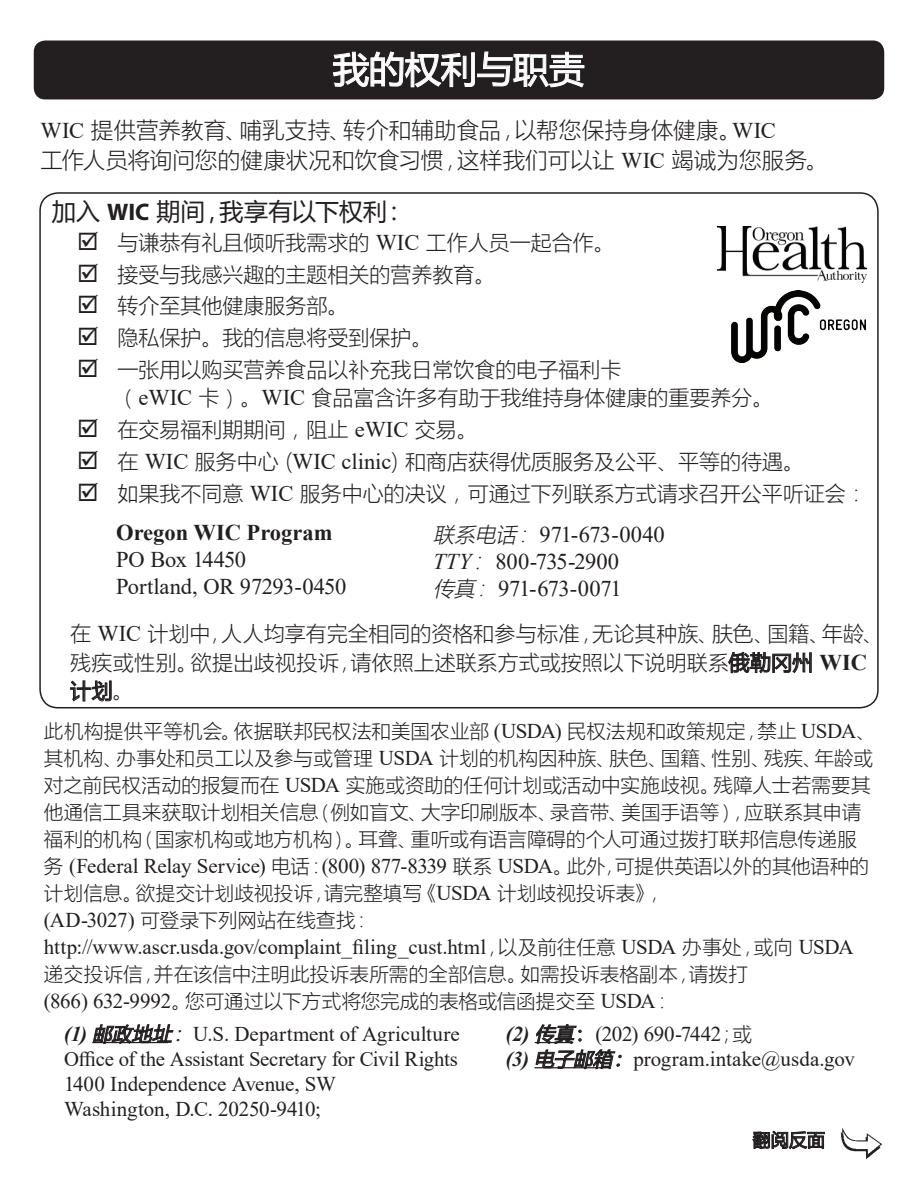
<style>
.page{position:relative;width:918px;height:1188px;background:#fff}
.page>*{position:absolute;margin:0;border:0;box-sizing:border-box;transform-origin:0 0}
.t1{font:36px "Microsoft Ya Hei";color:#fff}
.t2{font:24px "Microsoft Ya Hei";letter-spacing:.005em;color:#231f20}
.t3{font:22.5px/27px "Times New Roman";letter-spacing:-.01em;color:#231f20}
.t4{font:300 22.5px/30px "Microsoft Ya Hei";letter-spacing:.005em;color:#231f20}
.t5{font:700 22.5px "Times New Roman";color:#231f20}
.t6{font:21px/25.2px "Times New Roman";letter-spacing:-.005em;color:#231f20}
.t7{font:300 21px/31.8px "Microsoft Ya Hei";color:#231f20}
.t8{font:300 19.5px/27px "Microsoft Ya Hei";letter-spacing:.01em;color:#231f20}
.t9{font:18px "Microsoft Ya Hei";color:#231f20}
.s1{font-family:"Times New Roman";font-weight:400}
.s2{font-family:"Myriad Pro";font-weight:700}
.s3{font-family:"Times New Roman";font-weight:400;font-size:22.5px}
.s4{font-size:22.5px}
.s5{font-family:"Microsoft Ya Hei UI Light";font-style:italic;font-size:21px}
.s6{font-style:italic}
.s7{font-family:"Microsoft Ya Hei UI Light";font-style:italic}
.s8{font-weight:400}
.s9{font-family:"Times New Roman";font-weight:700;font-size:22.5px}
.s10{font-family:"Times New Roman";font-weight:400;font-size:21px}
.s11{font-family:"Microsoft Ya Hei";font-weight:300;font-size:19.5px}
.s12{font-weight:700;font-style:italic}
.s13{font-family:"Microsoft Ya Hei";font-style:italic;font-size:19.5px}
.s14{font-family:"Microsoft Ya Hei";font-size:19.5px}
</style>
<div class="page">
<div style="left:35px;top:41px;width:848px;height:58px;background:#231f20;border-radius:11px"></div>
<div style="left:34px;top:40px;width:850px;height:59px;border:2px solid #231f20;border-radius:11px"></div>
<svg style="left:333px;top:52px;width:251px;height:35px"></svg>
<svg style="left:753px;top:1131px;width:72px;height:18px"></svg>
<svg style="left:729px;top:652px;width:82px;height:21px"></svg>
<svg style="left:71px;top:681px;width:40px;height:20px"></svg>
<img style="left:731px;top:291px;width:134px;height:72px">
<img style="left:718px;top:227px;width:148px;height:55px">
<hr style="left:92px;top:1042px;width:76px;height:1px;background:#231f20">
<svg style="left:93px;top:1025px;width:80px;height:19px"></svg>
<hr style="left:535px;top:1042px;width:35px;height:1px;background:#231f20">
<hr style="left:535px;top:1067px;width:73px;height:1px;background:#231f20">
<svg style="left:536px;top:1025px;width:45px;height:19px"></svg>
<svg style="left:536px;top:1050px;width:85px;height:19px"></svg>
<img style="left:840px;top:1128px;width:43px;height:32px">
<h1 class="t1" style="left:333px;top:45px;width:253px">我的权利与职责</h1>
<p class="t4" style="left:40px;top:115px;width:789px"><span class="s1">WIC</span> 提供营养教育、哺乳支持、转介和辅助食品，以帮您保持身体健康。<span class="s1">WIC<br></span>工作人员将询问您的健康状况和饮食习惯，这样我们可以让 <span class="s1">WIC</span> 竭诚为您服务。</p>
<p class="t2" style="left:52px;top:195px;width:356px">加入 <span class="s2">WIC</span> 期间，我享有以下权利：</p>
<p class="t7" style="left:118px;top:226px;width:506px">与谦恭有礼且倾听我需求的 <span class="s3">WIC</span> 工作人员一起合作。接受与我感兴趣的主题相关的营养教育。<br>转介至其他健康服务部。<br>隐私保护。我的信息将受到保护。<br>一张用以购买营养食品以补充我日常饮食的电子福利卡</p>
<p class="t7" style="left:118px;top:381px;width:751px">（<span class="s3">eWIC</span> 卡）。<span class="s3">WIC</span> 食品富含许多有助于我维持身体健康的重要养分。<br>在交易福利期期间，阻止 <span class="s3">eWIC</span> 交易。<br>在 <span class="s3">WIC</span> 服务中心 <span class="s4">(</span><span class="s3">WIC clinic</span><span class="s4">)</span> 和商店获得优质服务及公平、平等的待遇。<br>如果我不同意 <span class="s3">WIC</span> 服务中心的决议，可通过下列联系方式请求召开公平听证会：</p>
<p class="t5" style="left:116px;top:516px;width:218px">Oregon WIC Program</p>
<p class="t3" style="left:116px;top:545px;width:232px">PO Box 14450<br>Portland, OR 97293-0450</p>
<p class="t3" style="left:433px;top:520px;width:233px"><span class="s5">联系电话：</span> 971-673-0040<br><span class="s6">TTY</span><span class="s7">：</span> 800-735-2900<br><span class="s5">传真：</span> 971-673-0071</p>
<p class="t7" style="left:70px;top:619px;width:815px;line-height:28.5px">在 <span class="s3">WIC</span> 计划中，人人均享有完全相同的资格和参与标准，无论其种族、肤色、国籍、年龄、残疾或性别。欲提出歧视投诉，请依照上述联系方式或按照以下说明联系<span class="s8">俄勒冈州</span> <span class="s9">WIC</span><span class="s8">计划</span>。</p>
<p class="t8" style="left:44px;top:717px;width:833px">此机构提供平等机会。依据联邦民权法和美国农业部 <span class="s10">(USDA)</span> 民权法规和政策规定，禁止 <span class="s10">USDA</span>、其机构、办事处和员工以及参与或管理 <span class="s10">USDA</span> 计划的机构因种族、肤色、国籍、性别、残疾、年龄或对之前民权活动的报复而在 <span class="s10">USDA</span> 实施或资助的任何计划或活动中实施歧视。残障人士若需要其他通信工具来获取计划相关信息（例如盲文、大字印刷版本、录音带、美国手语等），应联系其申请福利的机构（国家机构或地方机构）。耳聋、重听或有语言障碍的个人可通过拨打联邦信息传递服</p>
<p class="t6" style="left:44px;top:853px;width:827px"><span class="s11">务</span> (Federal Relay Service) <span class="s11">电话：</span>(800) 877-8339 <span class="s11">联系</span> USDA<span class="s11">。此外，可提供英语以外的其他语种的</span></p>
<p class="t8" style="left:44px;top:879px;width:622px">计划信息。欲提交计划歧视投诉，请完整填写《<span class="s10">USDA</span> 计划歧视投诉表》，<span class="s10">(AD-3027)</span> 可登录下列网站在线查找：</p>
<p class="t6" style="left:44px;top:934px;width:811px">http://www.ascr.usda.gov/complaint_filing_cust.html<span class="s11">，以及前往任意</span> USDA <span class="s11">办事处，或向</span> USDA</p>
<p class="t8" style="left:44px;top:960px;width:705px">递交投诉信，并在该信中注明此投诉表所需的全部信息。如需投诉表格副本，请拨打<span class="s10">(866) 632-9992</span>。您可通过以下方式将您完成的表格或信函提交至 <span class="s10">USDA</span>：</p>
<p class="t6" style="left:64px;top:1021px;width:397px"><span class="s12">(1)</span> <span class="s13">邮政地址：</span> U.S. Department of Agriculture Office of the Assistant Secretary for Civil Rights 1400 Independence Avenue, SW<br>Washington, D.C. 20250-9410;</p>
<p class="t6" style="left:506px;top:1021px;width:350px"><span class="s12">(2)</span> <span class="s13">传真</span><span class="s14">：</span> (202) 690-7442<span class="s11">；或<br></span><span class="s12">(3)</span> <span class="s13">电子邮箱：</span> program.intake@usda.gov</p>
<p class="t9" style="left:753px;top:1128px;width:74px">翻阅反面</p>
</div>
